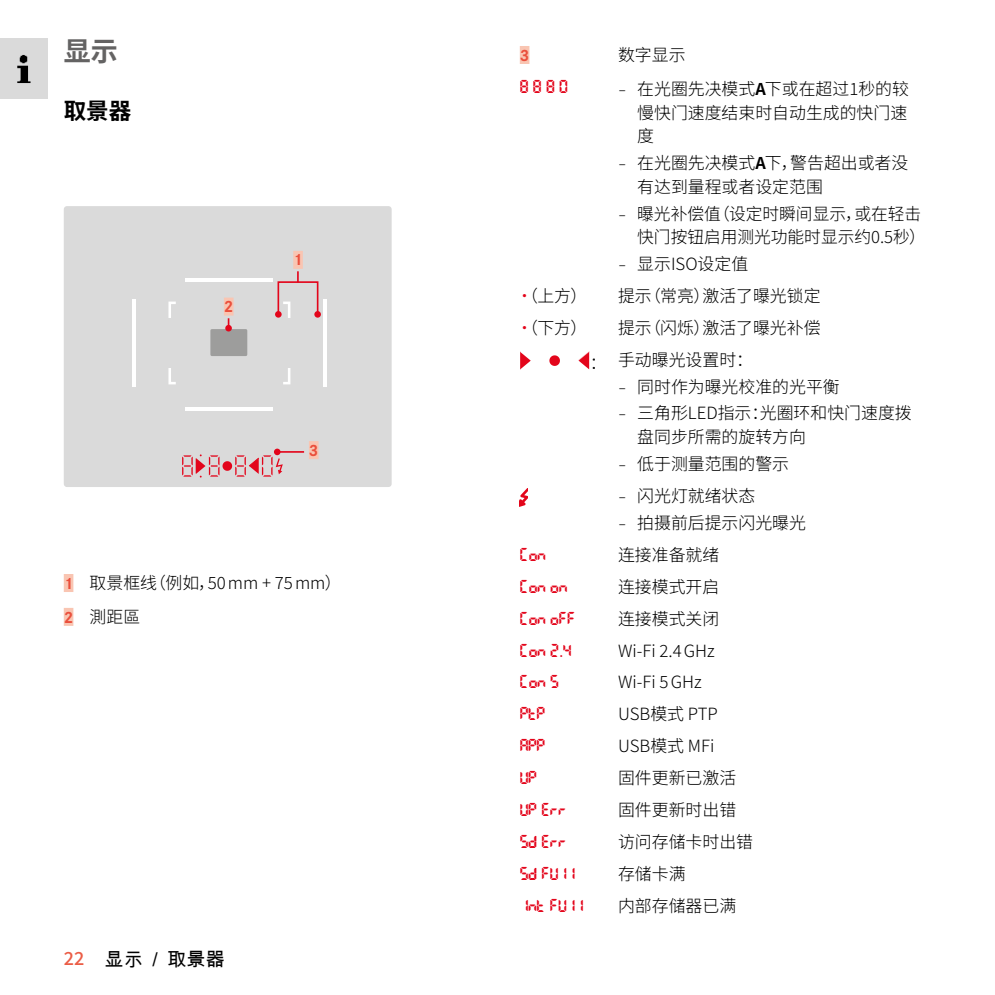
<style>
.page{position:relative;width:995px;height:995px;background:#fff}
.page>*{position:absolute;margin:0;border:0;box-sizing:border-box;transform-origin:0 0}
.Heading____Chapter{font:200 27px "Source Han Sans CNVF";color:#646363}
.Heading____Heading_01{font:200 22.5px "Source Han Sans CNVF";color:#000}
.Text____Body_Text{font:19.12px "Digital Dismay";color:#e3051b}
.t1{font:19.12px "Arial Unicode MS";color:#000}
.Text____Body_Text-2{font:200 16.88px/23.6px "Source Han Sans CNVF";color:#000}
.Listing____Numbered_List{font:700 16.88px "Corporate S";color:#ea4f3c}
.Text____Footnote{font:700 16.88px "Corporate S";color:#ea4f3c}
.Text____Body_Text-3{font:700 16.88px "Corporate S";color:#ea4f3c}
.s1{font-family:"Source Han Sans CNVF";font-weight:200;font-size:18px;color:#eb5d46}
.s2{font-family:"Corporate S";font-weight:300}
.s3{font-family:"Source Han Sans KVF";font-size:16.2px}
.s4{color:#e3051b}
</style>
<div class="page">
<div style="left:0;top:38px;width:48px;height:60px;background:#dadada"></div>
<img style="left:17px;top:55px;width:14px;height:28px">
<div style="left:64px;top:206px;width:328px;height:281px;background:#dadada;border-radius:3px"></div>
<hr style="left:132px;top:299px;width:3px;height:88px;background:#fff">
<svg style="left:283px;top:368px;width:7px;height:16px"></svg>
<svg style="left:283px;top:302px;width:7px;height:16px"></svg>
<svg style="left:168px;top:368px;width:8px;height:16px"></svg>
<svg style="left:168px;top:302px;width:8px;height:16px"></svg>
<hr style="left:324px;top:299px;width:3px;height:88px;background:#fff">
<hr style="left:186px;top:407px;width:87px;height:3px;background:#fff">
<hr style="left:186px;top:278px;width:87px;height:3px;background:#fff">
<div style="left:212px;top:330px;width:34px;height:25px;background:#9d9d9c"></div>
<div style="left:210px;top:329px;width:37px;height:27px;border:3px solid #9d9d9c"></div>
<svg style="left:182px;top:454px;width:101px;height:24px"></svg>
<div style="left:278px;top:281px;width:40px;height:34px;border:2px solid #e3051b"></div>
<div style="left:314px;top:311px;width:7px;height:7px;background:#e3051b;border-radius:50%"></div>
<div style="left:275px;top:311px;width:7px;height:7px;background:#e3051b;border-radius:50%"></div>
<svg style="left:297px;top:271px;width:2px;height:11px"></svg>
<div style="left:293px;top:251px;width:10px;height:18px;background:#f9c5b2"></div>
<div style="left:225px;top:325px;width:7px;height:6px;background:#e3051b;border-radius:50%"></div>
<div style="left:224px;top:298px;width:10px;height:18px;background:#f9c5b2"></div>
<hr style="left:277px;top:451px;width:27px;height:2px;background:#e3051b">
<div style="left:274px;top:449px;width:7px;height:6px;background:#e3051b;border-radius:50%"></div>
<div style="left:309px;top:441px;width:10px;height:18px;background:#f9c5b2"></div>
<div style="left:64px;top:574px;width:9px;height:18px;background:#f9c5b2"></div>
<div style="left:64px;top:608px;width:9px;height:18px;background:#f9c5b2"></div>
<div style="left:520px;top:46px;width:9px;height:18px;background:#f9c5b2"></div>
<svg style="left:520px;top:352px;width:11px;height:17px"></svg>
<svg style="left:579px;top:352px;width:10px;height:17px"></svg>
<svg style="left:549px;top:355px;width:11px;height:11px"></svg>
<svg style="left:520px;top:488px;width:7px;height:19px"></svg>
<p class="Heading____Chapter" style="left:64px;top:35px;width:55px">显示</p>
<p class="Heading____Heading_01" style="left:64px;top:99px;width:69px">取景器</p>
<p class="Listing____Numbered_List" style="left:224px;top:293px;width:11px">2</p>
<p class="Listing____Numbered_List" style="left:293px;top:247px;width:11px">1</p>
<p class="Text____Footnote" style="left:309px;top:437px;width:11px">3</p>
<p class="Listing____Numbered_List" style="left:64px;top:570px;width:11px">1</p>
<p class="Text____Body_Text-2" style="left:90px;top:571px;width:254px">取景框线（例如，50mm + 75mm）</p>
<p class="Listing____Numbered_List" style="left:64px;top:604px;width:11px">2</p>
<p class="Text____Body_Text-2" style="left:90px;top:605px;width:52px">測距區</p>
<p class="t1" style="left:64px;top:946px;width:163px"><span class="s1">22</span> 显示 / 取景器</p>
<p class="Text____Body_Text-3" style="left:520px;top:42px;width:11px">3</p>
<p class="Text____Body_Text-2" style="left:618px;top:44px;width:69px">数字显示</p>
<p class="Text____Body_Text" style="left:521px;top:77px;width:49px">8 8 8 0</p>
<p class="Text____Body_Text-2" style="left:637px;top:77px;width:273px;text-align:justify;text-indent:-19px"><span class="s2">–</span> 在光圈先决模式<span class="s3">A</span>下或在超过1秒的较慢快门速度结束时自动生成的快门速度</p>
<p class="Text____Body_Text-2" style="left:637px;top:151px;width:273px;text-indent:-19px"><span class="s2">–</span> 在光圈先决模式<span class="s3">A</span>下，警告超出或者没有达到量程或者设定范围</p>
<p class="Text____Body_Text-2" style="left:618px;top:202px;width:309px;text-align:right"><span class="s2">–</span> 曝光补偿值（设定时瞬间显示，或在轻击快门按钮启用测光功能时显示约0.5秒）</p>
<p class="Text____Body_Text-2" style="left:618px;top:252px;width:132px"><span class="s2">–</span> 显示ISO设定值</p>
<p class="Text____Body_Text-2" style="left:516px;top:284px;width:73px"><span class="s4">•</span>（上方）</p>
<p class="Text____Body_Text-2" style="left:618px;top:284px;width:204px">提示（常亮）激活了曝光锁定</p>
<p class="Text____Body_Text-2" style="left:516px;top:316px;width:73px"><span class="s4">•</span>（下方）</p>
<p class="Text____Body_Text-2" style="left:618px;top:316px;width:204px">提示（闪烁）激活了曝光补偿</p>
<p class="Text____Body_Text-2" style="left:590px;top:352px;width:18px">：</p>
<p class="Text____Body_Text-2" style="left:618px;top:348px;width:136px">手动曝光设置时：</p>
<p class="Text____Body_Text-2" style="left:618px;top:375px;width:223px"><span class="s2">–</span> 同时作为曝光校准的光平衡</p>
<p class="Text____Body_Text-2" style="left:637px;top:402px;width:276px;text-indent:-19px"><span class="s2">–</span> 三角形LED指示：光圈环和快门速度拨盘同步所需的旋转方向</p>
<p class="Text____Body_Text-2" style="left:618px;top:452px;width:173px"><span class="s2">–</span> 低于测量范围的警示</p>
<p class="Text____Body_Text-2" style="left:618px;top:484px;width:139px"><span class="s2">–</span> 闪光灯就绪状态</p>
<p class="Text____Body_Text-2" style="left:618px;top:511px;width:189px"><span class="s2">–</span> 拍摄前后提示闪光曝光</p>
<p class="Text____Body_Text" style="left:521px;top:545px;width:27px">Con</p>
<p class="Text____Body_Text-2" style="left:618px;top:543px;width:103px">连接准备就绪</p>
<p class="Text____Body_Text" style="left:521px;top:577px;width:49px">Con on</p>
<p class="Text____Body_Text-2" style="left:618px;top:575px;width:103px">连接模式开启</p>
<p class="Text____Body_Text" style="left:521px;top:609px;width:57px">Con off</p>
<p class="Text____Body_Text-2" style="left:618px;top:607px;width:103px">连接模式关闭</p>
<p class="Text____Body_Text" style="left:521px;top:640px;width:53px">Con 2.4</p>
<p class="Text____Body_Text-2" style="left:618px;top:639px;width:98px">Wi-Fi 2.4GHz</p>
<p class="Text____Body_Text" style="left:521px;top:672px;width:40px">Con 5</p>
<p class="Text____Body_Text-2" style="left:618px;top:671px;width:85px">Wi-Fi 5GHz</p>
<p class="Text____Body_Text" style="left:521px;top:704px;width:27px">ptp</p>
<p class="Text____Body_Text-2" style="left:618px;top:703px;width:101px">USB模式 PTP</p>
<p class="Text____Body_Text" style="left:521px;top:736px;width:27px">app</p>
<p class="Text____Body_Text-2" style="left:618px;top:735px;width:98px">USB模式 MFi</p>
<p class="Text____Body_Text" style="left:521px;top:768px;width:18px">up</p>
<p class="Text____Body_Text-2" style="left:618px;top:767px;width:120px">固件更新已激活</p>
<p class="Text____Body_Text" style="left:521px;top:800px;width:48px">up err</p>
<p class="Text____Body_Text-2" style="left:618px;top:799px;width:120px">固件更新时出错</p>
<p class="Text____Body_Text" style="left:521px;top:832px;width:48px">sd err</p>
<p class="Text____Body_Text-2" style="left:618px;top:831px;width:136px">访问存储卡时出错</p>
<p class="Text____Body_Text" style="left:521px;top:864px;width:57px">sd fuii</p>
<p class="Text____Body_Text-2" style="left:618px;top:863px;width:69px">存储卡满</p>
<p class="Text____Body_Text" style="left:521px;top:896px;width:65px">int fuii</p>
<p class="Text____Body_Text-2" style="left:618px;top:895px;width:120px">内部存储器已满</p>
</div>
